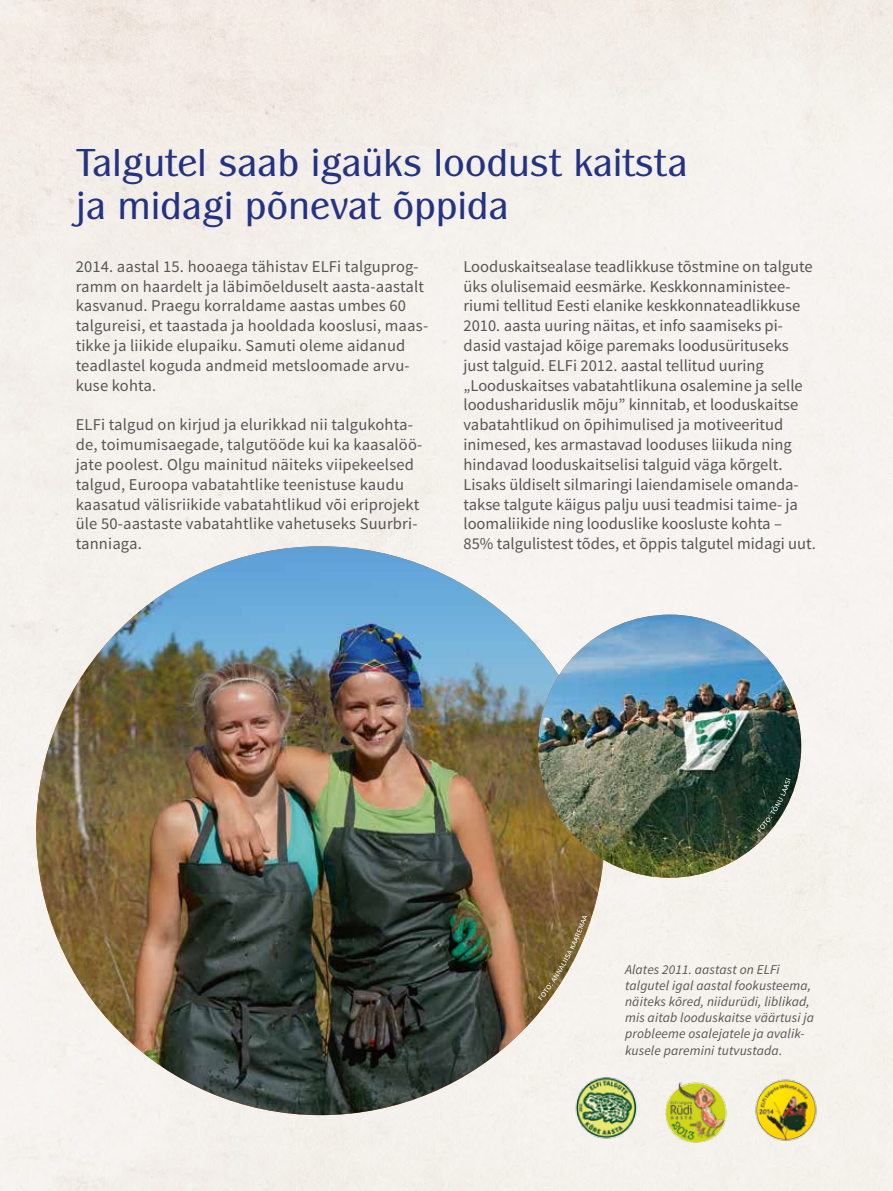
<style>
.page{position:relative;width:893px;height:1191px;background:#f5f1ec}
.page>*{position:absolute;margin:0;border:0;box-sizing:border-box;transform-origin:0 0}
.t1{font:40.5px/43.5px "Panache ITC Std";letter-spacing:.01em;color:#243282}
.t2{font:16.5px/19.8px "Source Sans Pro";color:#565655}
.t3{font:italic 13.5px/16.2px "Source Sans Pro";letter-spacing:.01em;color:#565655}
</style>
<div class="page">
<img style="left:566px;top:1075px;width:79px;height:69px">
<img style="left:748px;top:1072px;width:76px;height:75px">
<img style="left:664px;top:1078px;width:65px;height:65px">
<img style="left:36px;top:546px;width:569px;height:569px;border-radius:284px">
<img style="left:538px;top:614px;width:263px;height:263px;border-radius:131px">
<svg style="left:757px;top:778px;width:34px;height:54px;background:#4b5f54"></svg>
<svg style="left:538px;top:916px;width:49px;height:84px;background:#a08f6d"></svg>
<h1 class="t1" style="left:77px;top:140px;width:612px">Talgutel saab igaüks loodust kaitsta ja midagi põnevat õppida</h1>
<p class="t2" style="left:463px;top:257px;width:354px">Looduskaitsealase teadlikkuse tõstmine on talgute üks olulisemaid eesmärke. Keskkonnaministee&shy;riumi tellitud Eesti elanike keskkonnateadlikkuse 2010. aasta uuring näitas, et info saamiseks pi&shy;dasid vastajad kõige paremaks loodusürituseks just talguid. ELFi 2012. aastal tellitud uuring „Looduskaitses vabatahtlikuna osalemine ja selle loodushariduslik mõju” kinnitab, et looduskaitse vabatahtlikud on õpihimulised ja motiveeritud inimesed, kes armastavad looduses liikuda ning hindavad looduskaitselisi talguid väga kõrgelt.<br>Lisaks üldiselt silmaringi laiendamisele omanda&shy;takse talgute käigus palju uusi teadmisi taime- ja loomaliikide ning looduslike koosluste kohta – 85% talgulistest tõdes, et õppis talgutel midagi uut.</p>
<p class="t2" style="left:76px;top:257px;width:354px">2014. aastal 15. hooaega tähistav ELFi talguprog&shy;ramm on haardelt ja läbimõelduselt aasta-aastalt kasvanud. Praegu korraldame aastas umbes 60 talgureisi, et taastada ja hooldada kooslusi, maas&shy;tikke ja liikide elupaiku. Samuti oleme aidanud teadlastel koguda andmeid metsloomade arvu&shy;kuse kohta.</p>
<p class="t2" style="left:76px;top:415px;width:348px">ELFi talgud on kirjud ja elurikkad nii talgukohta&shy;de, toimumisaegade, talgutööde kui ka kaasalöö&shy;jate poolest. Olgu mainitud näiteks viipekeelsed talgud, Euroopa vabatahtlike teenistuse kaudu kaasatud välisriikide vabatahtlikud või eriprojekt üle 50-aastaste vabatahtlike vahetuseks Suurbri&shy;tanniaga.</p>
<p class="t3" style="left:625px;top:961px;width:190px">Alates 2011. aastast on ELFi talgutel igal aastal fookusteema, näiteks kõred, niidurüdi, liblikad, mis aitab looduskaitse väärtusi ja probleeme osalejatele ja avalik&shy;kusele paremini tutvustada.</p>
</div>
